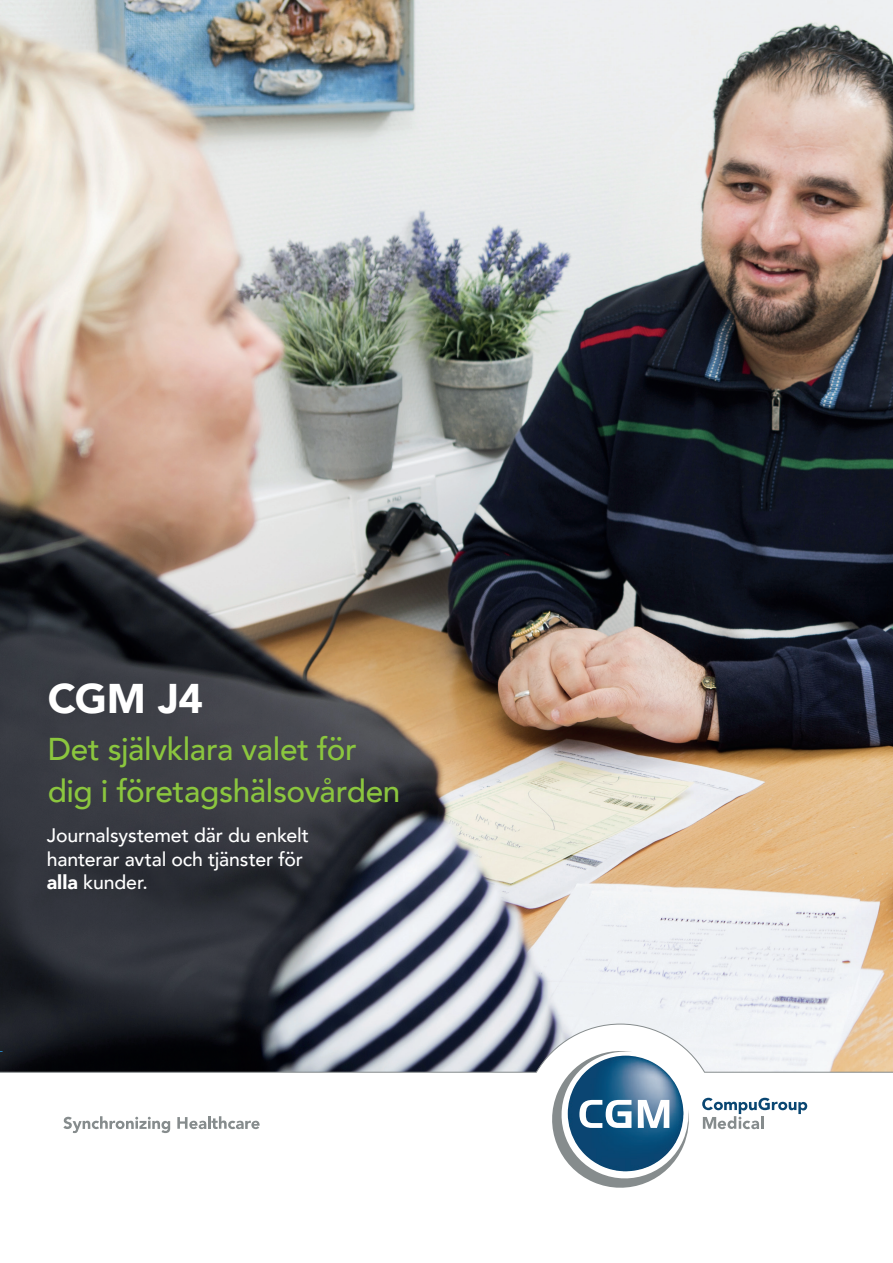
<style>
.page{position:relative;width:893px;height:1263px;background:#fff}
.page>*{position:absolute;margin:0;border:0;box-sizing:border-box;transform-origin:0 0}
.t1{font:900 41.4px "Avenir";color:#fff}
.t2{font:500 31.5px/42.6px "Avenir";letter-spacing:-.01em;color:#8bc63e}
.t3{font:500 19.5px/23.4px "Avenir";letter-spacing:-.01em;color:#fff}
.s1{font-weight:900}
</style>
<div class="page">
<img style="left:0;top:0;width:893px;height:1024px">
<svg style="left:0;top:1024px;width:893px;height:164px"></svg>
<hr style="left:892px;top:1075px;width:1px;height:188px;background:#fff">
<h1 class="t1" style="left:48px;top:663px;width:157px">CGM J4</h1>
<h2 class="t2" style="left:48px;top:726px;width:354px">Det självklara valet för dig i företagshälsovården</h2>
<p class="t3" style="left:47px;top:823px;width:264px">Journalsystemet där du enkelt hanterar avtal och tjänster för <span class="s1">alla</span> kunder.</p>
</div>
